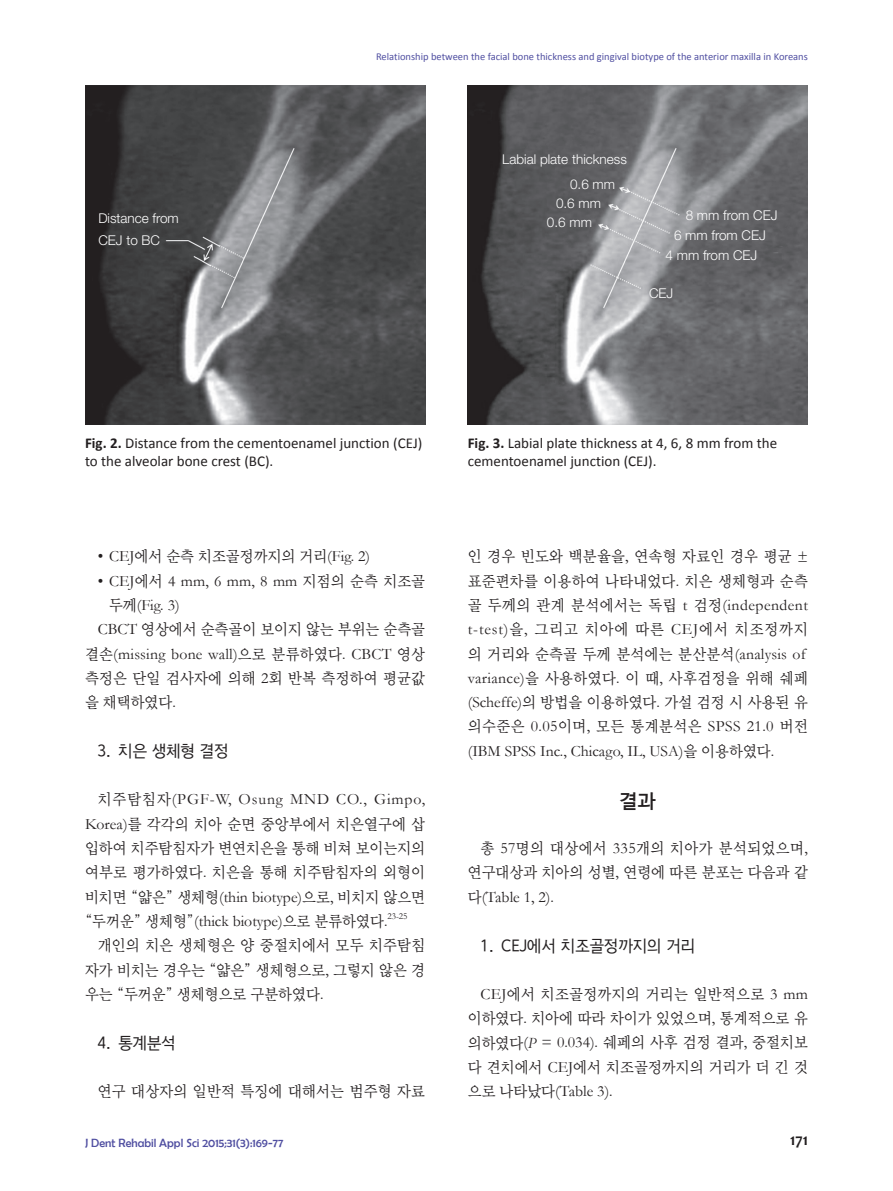
<style>
.page{position:relative;width:893px;height:1191px;background:#fff}
.page>*{position:absolute;margin:0;border:0;box-sizing:border-box;transform-origin:0 0}
.t1{font:19.5px "Bareun Dotum OTF 2";color:#231f20}
.t2{font:16.5px "Bareun Dotum OTF 1";color:#231f20;scale:.95 1}
.t3{font:700 16.5px "Candara";color:#231f20;scale:.95 1}
.t4{font:15.75px/24.3px "Bareun Batang L";letter-spacing:.01em;color:#231f20;text-align:justify;scale:.96 1}
.t5{font:15.75px/24.3px "Garamond";letter-spacing:.005em;color:#231f20}
.t6{font:15.75px "Garamond";letter-spacing:.055em;color:#231f20}
.t7{font:15px/18px "Calibri";color:#231f20}
.t8{font:300 13.5px/22.5px "Helvetica Neue LT Pro";color:#fff}
.t9{font:12px "Berlin Sans FB";color:#504fa1}
.t10{font:10.5px "Calibri";color:#504fa1}
.t11{font:9.15px "Garamond";color:#231f20}
.s1{font-weight:700}
.s2{font-family:"Garamond"}
.s3{font-family:"Bareun Batang L"}
.s4{font-family:"Garamond";font-style:italic}
</style>
<div class="page">
<img style="left:85px;top:85px;width:340px;height:340px">
<img style="left:468px;top:85px;width:340px;height:340px">
<p class="t8" style="left:98px;top:206px;width:82px">Distance from<br>CEJ to BC</p>
<p class="t10" style="left:376px;top:50px;width:433px">Relationship between the facial bone thickness and gingival biotype of the anterior maxilla in Koreans</p>
<p class="t8" style="left:570px;top:146px;width:58px;line-height:25.5px;text-indent:-68px">Labial plate thickness<br>0.6 mm</p>
<p class="t8" style="left:547px;top:194px;width:56px;line-height:19.2px;text-indent:9px">0.6 mm<br>0.6 mm</p>
<p class="t8" style="left:686px;top:204px;width:93px">8 mm from CEJ</p>
<p class="t8" style="left:674px;top:224px;width:93px">6 mm from CEJ</p>
<p class="t8" style="left:665px;top:244px;width:93px">4 mm from CEJ</p>
<p class="t8" style="left:649px;top:281px;width:26px">CEJ</p>
<p class="t7" style="left:85px;top:433px;width:339px"><span class="s1">Fig. 2.</span> Distance from the cementoenamel junction (CEJ) to the alveolar bone crest (BC).</p>
<p class="t4" style="left:98px;top:544px;width:285px"><span class="s2">• CEJ</span>에서 순측 치조골정까지의 거리<span class="s2">(Fig. 2)</span></p>
<p class="t5" style="left:109px;top:568px;width:318px;text-indent:-11px">• CEJ<span class="s3">에서</span> 4 mm, 6 mm, 8 mm <span class="s3">지점의 순측 치조골 두께</span>(Fig. 3)</p>
<p class="t4" style="left:98px;top:617px;width:343px"><span class="s2">CBCT</span> 영상에서 순측골이 보이지 않는 부위는 순측골</p>
<p class="t5" style="left:85px;top:641px;width:342px"><span class="s3">결손</span>(missing bone wall)<span class="s3">으로 분류하였다</span>. CBCT <span class="s3">영상</span></p>
<p class="t4" style="left:85px;top:666px;width:356px">측정은 단일 검사자에 의해 <span class="s2">2</span>회 반복 측정하여 평균값 을 채택하였다<span class="s2">.</span></p>
<p class="t2" style="left:98px;top:743px;width:140px">3. 치은 생체형 결정</p>
<p class="t6" style="left:98px;top:789px;width:329px"><span class="s3">치주탐침자</span>(PGF-W, Osung MND CO., Gimpo,</p>
<p class="t4" style="left:85px;top:812px;width:356px"><span class="s2">Korea)</span>를 각각의 치아 순면 중앙부에서 치은열구에 삽 입하여 치주탐침자가 변연치은을 통해 비쳐 보이는지의 여부로 평가하였다<span class="s2">.</span> 치은을 통해 치주탐침자의 외형이 비치면 “얇은” 생체형<span class="s2">(thin biotype)</span>으로<span class="s2">,</span> 비치지 않으면 “두꺼운” 생체형”<span class="s2">(thick biotype)</span>으로 분류하였다<span class="s2">.</span></p>
<p class="t11" style="left:387px;top:909px;width:22px">23-25</p>
<p class="t4" style="left:85px;top:933px;width:356px;text-indent:13px">개인의 치은 생체형은 양 중절치에서 모두 치주탐침 자가 비치는 경우는 “얇은” 생체형으로<span class="s2">,</span> 그렇지 않은 경 우는 “두꺼운” 생체형으로 구분하였다<span class="s2">.</span></p>
<p class="t2" style="left:98px;top:1034px;width:84px">4. 통계분석</p>
<p class="t4" style="left:98px;top:1079px;width:343px">연구 대상자의 일반적 특징에 대해서는 범주형 자료</p>
<p class="t7" style="left:468px;top:433px;width:311px"><span class="s1">Fig. 3.</span> Labial plate thickness at 4, 6, 8 mm from the cementoenamel junction (CEJ).</p>
<p class="t4" style="left:468px;top:544px;width:356px;text-align:left">인 경우 빈도와 백분율을<span class="s2">,</span> 연속형 자료인 경우 평균 <span class="s2">± </span>표준편차를 이용하여 나타내었다<span class="s2">.</span> 치은 생체형과 순측 골 두께의 관계 분석에서는 독립 <span class="s2">t</span> 검정<span class="s2">(independent t-test)</span>을<span class="s2">,</span> 그리고 치아에 따른 <span class="s2">CEJ</span>에서 치조정까지 의 거리와 순측골 두께 분석에는 분산분석<span class="s2">(analysis of variance)</span>을 사용하였다<span class="s2">.</span> 이 때<span class="s2">,</span> 사후검정을 위해 쉐페 <span class="s2">(Scheffe)</span>의 방법을 이용하였다<span class="s2">.</span> 가설 검정 시 사용된 유 의수준은 <span class="s2">0.05</span>이며<span class="s2">,</span> 모든 통계분석은 <span class="s2">SPSS 21.0</span> 버전</p>
<p class="t5" style="left:468px;top:738px;width:308px">(IBM SPSS Inc., Chicago, IL, USA)<span class="s3">을 이용하였다</span>.</p>
<p class="t1" style="left:620px;top:791px;width:37px">결과</p>
<p class="t4" style="left:468px;top:836px;width:356px;text-align:right">총 <span class="s2">57</span>명의 대상에서 <span class="s2">335</span>개의 치아가 분석되었으며<span class="s2">, </span>연구대상과 치아의 성별<span class="s2">,</span> 연령에 따른 분포는 다음과 같</p>
<p class="t5" style="left:468px;top:884px;width:88px"><span class="s3">다</span>(Table 1, 2).</p>
<p class="t2" style="left:480px;top:937px;width:228px">1. CEJ에서 치조골정까지의 거리</p>
<p class="t4" style="left:468px;top:982px;width:356px;text-indent:13px"><span class="s2">CEJ</span>에서 치조골정까지의 거리는 일반적으로 <span class="s2">3 mm </span>이하였다<span class="s2">.</span> 치아에 따라 차이가 있었으며<span class="s2">,</span> 통계적으로 유 의하였다<span class="s2">(</span><span class="s4">P</span> <span class="s2">= 0.034).</span> 쉐페의 사후 검정 결과<span class="s2">,</span> 중절치보 다 견치에서 <span class="s2">CEJ</span>에서 치조골정까지의 거리가 더 긴 것</p>
<p class="t5" style="left:468px;top:1078px;width:146px"><span class="s3">으로 나타났다</span>(Table 3).</p>
<p class="t9" style="left:85px;top:1135px;width:200px">J Dent Rehabil Appl Sci 2015;31(3):169-77</p>
<p class="t3" style="left:790px;top:1130px;width:20px">171</p>
</div>
